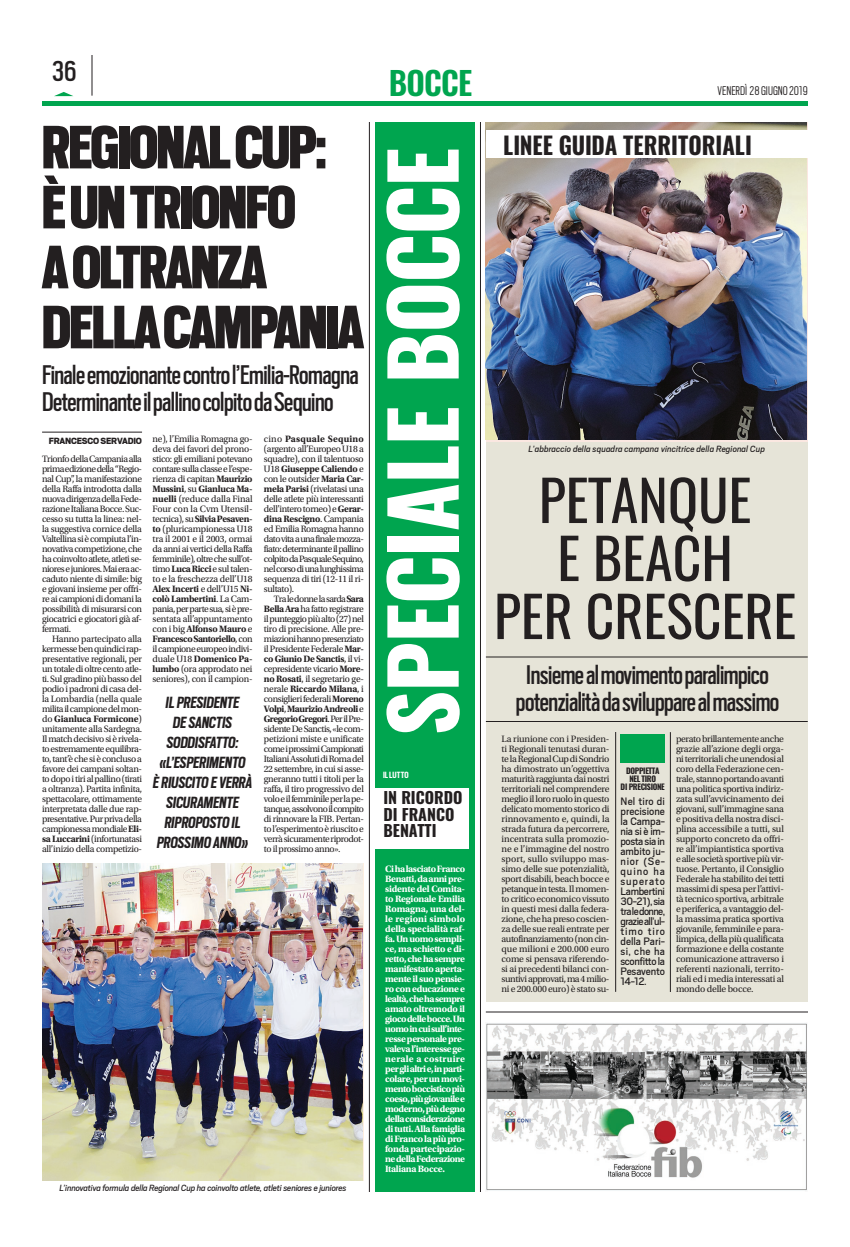
<style>
.page{position:relative;width:850px;height:1247px;background:#fff}
.page>*{position:absolute;margin:0;border:0;box-sizing:border-box;transform-origin:0 0}
.t1{font:700 88px "Oswald";letter-spacing:-.015em;color:#fff}
.t2{font:900 68px/60px "Scout Cond";letter-spacing:-.02em;color:#231f20}
.t3{font:56px/58px "Oswald";color:#231f20;text-align:center}
.t4{font:600 32.1px "Oswald";letter-spacing:-.025em;color:#00a54f}
.t5{font:32px "Scout Cond";color:#231f20}
.t6{font:30px/27px "Scout Cond";letter-spacing:-.015em;color:#231f20;text-align:center}
.t7{font:700 24px "Oswald";letter-spacing:-.005em;color:#231f20;scale:.95 1}
.t8{font:italic 700 18px/20px "Scout Cond";color:#231f20;text-align:center}
.t9{font:700 16px/16.5px "Oswald";color:#231f20}
.t10{font:300 14px "Scout Cond";color:#231f20}
.t11{font:12px/10px "Scout";letter-spacing:-.01em;color:#231f20;text-align:justify}
.t12{font:italic 10px "Scout";letter-spacing:-.02em;color:#231f20}
.t13{font:italic 10px "Scout";color:#231f20}
.t14{font:900 10px "Scout";letter-spacing:-.02em;color:#231f20}
.t15{font:700 10px "Scout Cond";letter-spacing:.01em;color:#fff;scale:1.04 1}
.t16{font:9.7px/10px "Utopia Std";letter-spacing:-.035em;color:#231f20;text-align:justify}
.t17{font:700 9.7px/10px "Utopia Std";letter-spacing:-.035em;color:#fff;text-align:justify}
.t18{font:700 8px/8px "Oswald";letter-spacing:-.04em;color:#231f20;text-align:center}
.s1{font-weight:700}
</style>
<div class="page">
<hr style="left:92px;top:55px;width:1px;height:41px;background:#231f20">
<div style="left:42px;top:101px;width:766px;height:5px;background:#00a54f"></div>
<svg style="left:54px;top:92px;width:19px;height:4px"></svg>
<div style="left:375px;top:122px;width:100px;height:1070px;background:#00a54f"></div>
<div style="left:486px;top:422px;width:322px;height:580px;background:#e6e4d8"></div>
<img style="left:486px;top:122px;width:321px;height:318px">
<hr style="left:670px;top:732px;width:1px;height:260px;background:#231f20">
<hr style="left:615px;top:732px;width:1px;height:260px;background:#231f20">
<div style="left:621px;top:734px;width:44px;height:28px;background:#00a54f"></div>
<div style="left:486px;top:130px;width:322px;height:28px;background:#fff"></div>
<hr style="left:486px;top:656px;width:322px;height:2px;background:#231f20">
<hr style="left:486px;top:721px;width:322px;height:1px;background:#231f20">
<hr style="left:42px;top:432px;width:100px;height:1px;background:#231f20">
<img style="left:42px;top:863px;width:321px;height:318px">
<div style="left:375px;top:788px;width:93px;height:61px;background:#fff"></div>
<hr style="left:369px;top:122px;width:1px;height:1070px;background:#231f20">
<hr style="left:480px;top:122px;width:1px;height:1070px;background:#231f20">
<img style="left:486px;top:1023px;width:322px;height:168px">
<hr style="left:486px;top:1012px;width:322px;height:1px;background:#231f20">
<h3 class="t5" style="left:52px;top:54px;width:26px">36</h3>
<h3 class="t4" style="left:389px;top:66px;width:85px">BOCCE</h3>
<h2 class="t2" style="left:42px;top:118px;width:323px">REGIONAL CUP:<br>È UN TRIONFO<br>A OLTRANZA<br>DELLA CAMPANIA</h2>
<h3 class="t6" style="left:42px;top:361px;width:318px;text-align:left">Finale emozionante contro l’Emilia-Romagna<br>Determinante il pallino colpito da Sequino</h3>
<p class="t14" style="left:49px;top:436px;width:95px">FRANCESCO SERVADIO</p>
<p class="t16" style="left:42px;top:454px;width:102px">Trionfo della Campania alla prima edizione della “Regio&shy;nal Cup”, la manifestazione della Raffa introdotta dalla nuova dirigenza della Fede&shy;razione Italiana Bocce. Suc&shy;cesso su tutta la linea: nel&shy;la suggestiva cornice della Valtellina si è compiuta l’in&shy;novativa competizione, che ha coinvolto atlete, atleti se&shy;niores e juniores. Mai era ac&shy;caduto niente di simile: big e giovani insieme per offri&shy;re ai campioni di domani la possibilità di misurarsi con giocatrici e giocatori già af&shy;fermati.</p>
<p class="t16" style="left:42px;top:634px;width:102px;text-indent:10px">Hanno partecipato alla kermesse ben quindici rap&shy;presentative regionali, per un totale di oltre cento atle&shy;ti. Sul gradino più basso del podio i padroni di casa del&shy;la Lombardia (nella quale milita il campione del mon&shy;do <span class="s1">Gianluca Formicone</span>) unitamente alla Sardegna.<br>Il match decisivo si è rivela&shy;to estremamente equilibra&shy;to, tant’è che si è concluso a favore dei campani soltan&shy;to dopo i tiri al pallino (tirati a oltranza). Partita infinita, spettacolare, ottimamente interpretata dalle due rap&shy;presentative. Pur priva della campionessa mondiale <span class="s1">Eli&shy;sa Luccarini</span> (infortunatasi all’inizio della competizio-</p>
<p class="t16" style="left:153px;top:434px;width:102px">ne), l’Emilia Romagna go&shy;deva dei favori del prono&shy;stico: gli emiliani potevano contare sulla classe e l’espe&shy;rienza di capitan <span class="s1">Maurizio Mussini</span>, su <span class="s1">Gianluca Ma&shy;nuelli</span> (reduce dalla Final Four con la Cvm Utensil&shy;tecnica), su <span class="s1">Silvia Pesaven&shy;to</span> (pluricampionessa U18 tra il 2001 e il 2003, ormai da anni ai vertici della Raffa femminile), oltre che sull’ot&shy;timo <span class="s1">Luca Ricci</span> e sul talen&shy;to e la freschezza dell’U18<br><span class="s1">Alex Incerti</span> e dell’U15 <span class="s1">Ni&shy;colò Lambertini</span>. La Cam&shy;pania, per parte sua, si è pre&shy;sentata all’appuntamento con i big <span class="s1">Alfonso Mauro</span> e <span class="s1">Francesco Santoriello</span>, con il campione europeo indivi&shy;duale U18 <span class="s1">Domenico Pa&shy;lumbo</span> (ora approdato nei seniores), con il campion-</p>
<p class="t16" style="left:264px;top:434px;width:102px">cino <span class="s1">Pasquale Sequino </span>(argento all’Europeo U18 a squadre), con il talentuoso U18 <span class="s1">Giuseppe Caliendo</span> e con le outsider <span class="s1">Maria Car&shy;mela Parisi</span> (rivelatasi una delle atlete più interessanti dell’intero torneo) e <span class="s1">Gerar&shy;dina Rescigno</span>. Campania ed Emilia Romagna hanno dato vita a una finale mozza&shy;fiato: determinante il pallino colpito da Pasquale Sequino, nel corso di una lunghissima sequenza di tiri (12-11 il ri&shy;sultato).</p>
<p class="t16" style="left:264px;top:594px;width:102px;text-indent:10px">Tra le donne la sarda <span class="s1">Sara Bella Ara</span> ha fatto registrare il punteggio più alto (27) nel tiro di precisione. Alle pre&shy;miazioni hanno presenziato il Presidente Federale <span class="s1">Mar&shy;co Giunio De Sanctis</span>, il vi&shy;cepresidente vicario <span class="s1">More&shy;no Rosati</span>, il segretario ge&shy;nerale <span class="s1">Riccardo Milana</span>, i consiglieri federali <span class="s1">Moreno Volpi</span>, <span class="s1">Maurizio Andreoli</span> e <span class="s1">Gregorio Gregori</span>. Per il Pre&shy;sidente De Sanctis, «le com&shy;petizioni miste e unificate come i prossimi Campionati Italiani Assoluti di Roma del 22 settembre, in cui si asse&shy;gneranno tutti i titoli per la raffa, il tiro progressivo del volo e il femminile per la pe&shy;tanque, assolvono il compito di rinnovare la FIB. Pertan&shy;to l’esperimento è riuscito e verrà sicuramente riprodot&shy;to il prossimo anno».</p>
<h3 class="t8" style="left:153px;top:692px;width:101px">IL PRESIDENTE<br>DE SANCTIS<br>SODDISFATTO: «L’ESPERIMENTO<br>È RIUSCITO E VERRÀ<br>SICURAMENTE<br>RIPROPOSTO IL<br>PROSSIMO ANNO»</h3>
<p class="t12" style="left:59px;top:1182px;width:288px">L’innovativa formula della Regional Cup ha coinvolto atlete, atleti seniores e juniores</p>
<h1 class="t1" style="left:377px;top:736px;width:590px;rotate:-90deg">SPECIALE BOCCE</h1>
<p class="t15" style="left:383px;top:770px;width:26px">IL LUTTO</p>
<h3 class="t9" style="left:383px;top:790px;width:81px">IN RICORDO<br>DI FRANCO<br>BENATTI</h3>
<p class="t17" style="left:385px;top:864px;width:82px">Ci ha lasciato Franco Benatti, da anni pre&shy;sidente del Comita&shy;to Regionale Emilia Romagna, una del&shy;le regioni simbolo della specialità raf&shy;fa. Un uomo sempli&shy;ce, ma schietto e di&shy;retto, che ha sempre manifestato aperta&shy;mente il suo pensie&shy;ro con educazione e lealtà, che ha sempre amato oltremodo il gioco delle bocce. Un uomo in cui sull’inte&shy;resse personale pre&shy;valeva l’interesse ge&shy;nerale a costruire per gli altri e, in parti&shy;colare, per un movi&shy;mento boccistico più coeso, più giovanile e moderno, più degno della considerazione di tutti. Alla famiglia di Franco la più pro&shy;fonda partecipazio&shy;ne della Federazione Italiana Bocce.</p>
<h3 class="t10" style="left:718px;top:83px;width:92px">VENERDÌ 28 GIUGNO 2019</h3>
<h3 class="t7" style="left:503px;top:132px;width:264px">LINEE GUIDA TERRITORIALI</h3>
<p class="t13" style="left:529px;top:444px;width:238px">L’abbraccio della squadra campana vincitrice della Regional Cup</p>
<h3 class="t3" style="left:494px;top:466px;width:304px">PETANQUE<br>E BEACH<br>PER CRESCERE</h3>
<h3 class="t6" style="left:516px;top:661px;width:265px">Insieme al movimento paralimpico potenzialità da sviluppare al massimo</h3>
<p class="t16" style="left:502px;top:734px;width:110px">La riunione con i Presiden&shy;ti Regionali tenutasi duran&shy;te la Regional Cup di Sondrio ha dimostrato un’oggettiva maturità raggiunta dai nostri territoriali nel comprendere meglio il loro ruolo in questo delicato momento storico di rinnovamento e, quindi, la strada futura da percorrere, incentrata sulla promozio&shy;ne e l’immagine del nostro sport, sullo sviluppo mas&shy;simo delle sue potenzialità, sport disabili, beach bocce e petanque in testa. Il momen&shy;to critico economico vissuto in questi mesi dalla federa&shy;zione, che ha preso coscien&shy;za delle sue reali entrate per autofinanziamento (non cin&shy;que milioni e 200.000 euro come si pensava riferendo&shy;si ai precedenti bilanci con&shy;suntivi approvati, ma 4 milio&shy;ni e 200.000 euro) è stato su-</p>
<p class="t18" style="left:621px;top:767px;width:46px">DOPPIETTA<br>NEL TIRO<br>DI PRECISIONE</p>
<p class="t11" style="left:621px;top:797px;width:46px">Nel tiro di precisione la Campa&shy;nia si è im&shy;posta sia in ambito ju&shy;nior (Se&shy;quino ha superato Lambertini 30-21), sia tra le donne, grazie all’ul&shy;timo tiro della Pari&shy;si, che ha sconfitto la Pesavento 14-12.</p>
<p class="t16" style="left:676px;top:734px;width:110px">perato brillantemente anche grazie all’azione degli orga&shy;ni territoriali che unendosi al coro della Federazione cen&shy;trale, stanno portando avanti una politica sportiva indiriz&shy;zata sull’avvicinamento dei giovani, sull’immagine sana e positiva della nostra disci&shy;plina accessibile a tutti, sul supporto concreto da offri&shy;re all’impiantistica sportiva e alle società sportive più vir&shy;tuose. Pertanto, il Consiglio Federale ha stabilito dei tetti massimi di spesa per l’attivi&shy;tà tecnico sportiva, arbitrale e periferica, a vantaggio del&shy;la massima pratica sportiva giovanile, femminile e para&shy;limpica, della più qualificata formazione e della costante comunicazione attraverso i referenti nazionali, territo&shy;riali ed i media interessati al mondo delle bocce.</p>
</div>
